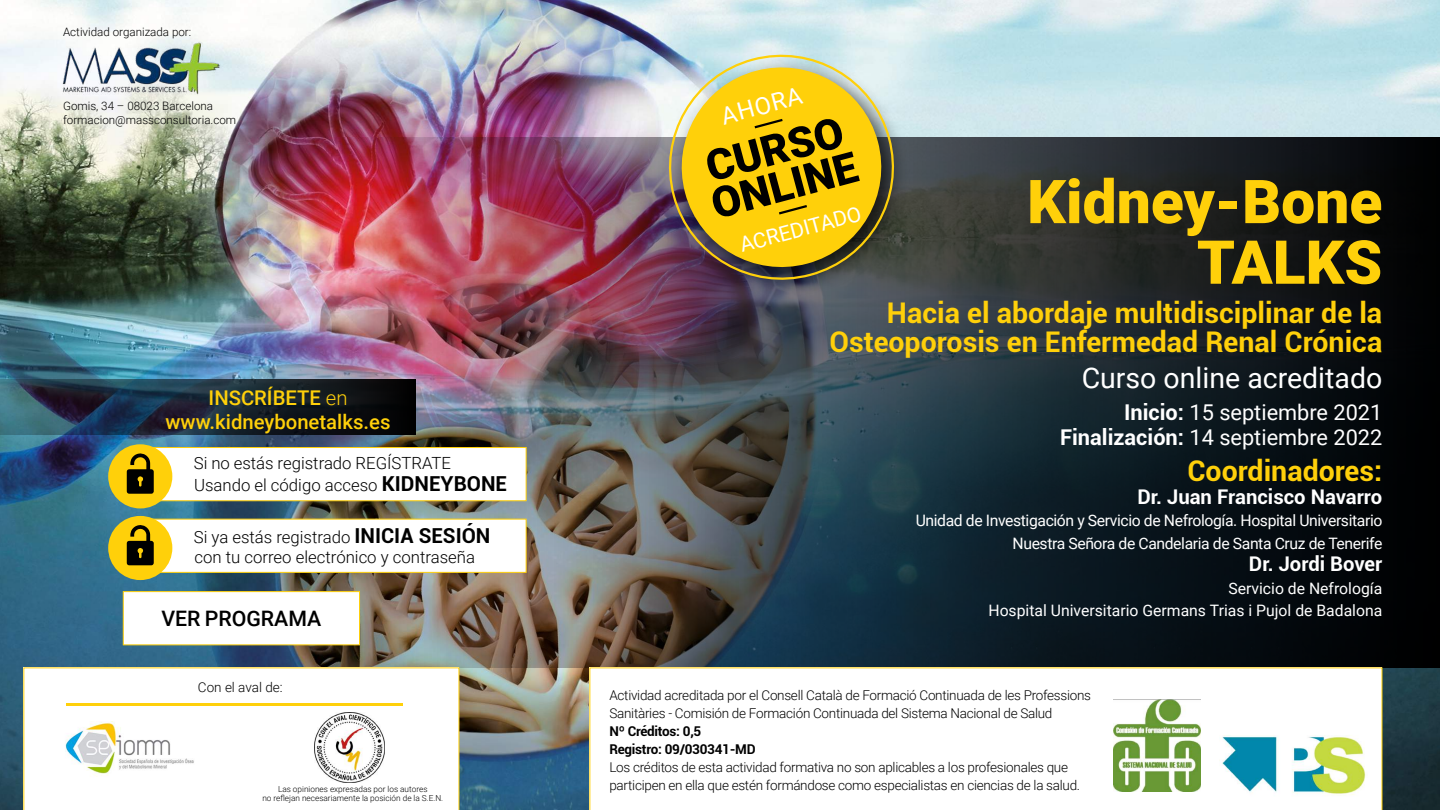
<style>
.page{position:relative;width:1440px;height:810px;background:#fff}
.page>*{position:absolute;margin:0;border:0;box-sizing:border-box;transform-origin:0 0}
.t1{font:900 60.6px/60.6px "Roboto";color:#ffd00a;text-align:right}
.t2{font:900 42.75px/37.5px "Roboto";color:#000}
.t3{font:700 28.5px/29.3px "Roboto";color:#ffd00a;text-align:right}
.t4{font:28.5px "Roboto";color:#fff}
.t5{font:24px "Roboto";color:#fff}
.t6{font:21.75px/24.8px "Roboto";color:#fff;text-align:right}
.t7{font:500 21.3px "Roboto";color:#000}
.t8{font:21px "Roboto";color:#fff}
.t9{font:500 20.33px/23.5px "Roboto";color:#ffd00a;text-align:center}
.t10{font:700 20.25px "Roboto";color:#fff}
.t11{font:300 16.8px "Roboto";color:#000}
.t12{font:15.75px/22.5px "Roboto";letter-spacing:-.025em;color:#fff;text-align:right}
.t13{font:15.75px/22.5px "Roboto";color:#fff;text-align:right}
.t14{font:300 13.5px/18px "Roboto";letter-spacing:-.02em;color:#000}
.t15{font:700 13.5px/18px "Roboto";letter-spacing:-.02em;color:#000}
.t16{font:300 13.5px "Roboto";color:#000}
.t17{font:300 11.62px/14px "Roboto";color:#000}
.t18{font:300 8.25px/9.9px "Roboto";color:#000;text-align:center}
.s1{font-weight:300}
.s2{font-weight:700;font-size:20.62px}
.s3{font-weight:700}
</style>
<div class="page">
<img style="left:0;top:0;width:1440px;height:810px">
<img style="left:338px;top:138px;width:1102px;height:530px">
<img style="left:57px;top:38px;width:171px;height:64px">
<div style="left:123px;top:591px;width:237px;height:54px;background:#fff;border:1px solid #ffd00a"></div>
<svg style="left:23px;top:668px;width:436px;height:142px"></svg>
<hr style="left:66px;top:703px;width:336px;height:2px;background:#ffd00a">
<img style="left:60px;top:722px;width:139px;height:73px">
<svg style="left:0;top:380px;width:416px;height:55px;background:#1a2a38"></svg>
<div style="left:138px;top:447px;width:388px;height:54px;background:#fff;border:1px solid #ffd00a"></div>
<div style="left:138px;top:519px;width:388px;height:54px;background:#fff;border:1px solid #ffd00a"></div>
<div style="left:108px;top:444px;width:64px;height:64px;background:#ffd00a;border-radius:50%"></div>
<div style="left:108px;top:516px;width:64px;height:64px;background:#ffd00a;border-radius:50%"></div>
<svg style="left:127px;top:453px;width:27px;height:41px"></svg>
<svg style="left:127px;top:525px;width:27px;height:40px"></svg>
<div style="left:669px;top:55px;width:241px;height:241px;background:#000;opacity:.75"></div>
<img style="left:658px;top:44px;width:247px;height:247px">
<svg style="left:752px;top:117px;width:33px;height:13px"></svg>
<svg style="left:776px;top:203px;width:33px;height:13px"></svg>
<svg style="left:590px;top:668px;width:792px;height:142px"></svg>
<img style="left:1114px;top:700px;width:87px;height:91px">
<img style="left:1220px;top:729px;width:147px;height:69px">
<p class="t17" style="left:63px;top:24px;width:130px">Actividad organizada por:</p>
<p class="t17" style="left:63px;top:99px;width:175px">Gomis, 34 – 08023 Barcelona formacion@massconsultoria.com</p>
<h3 class="t9" style="left:166px;top:386px;width:227px">INSCRÍBETE <span class="s1">en </span>www.kidneybonetalks.es</h3>
<p class="t11" style="left:194px;top:451px;width:259px">Si no estás registrado REGÍSTRATE</p>
<p class="t11" style="left:194px;top:473px;width:315px">Usando el código acceso <span class="s2">KIDNEYBONE</span></p>
<p class="t11" style="left:194px;top:525px;width:298px">Si ya estás registrado <span class="s2">INICIA SESIÓN</span></p>
<p class="t11" style="left:195px;top:545px;width:282px">con tu correo electrónico y contraseña</p>
<h3 class="t7" style="left:161px;top:604px;width:162px">VER PROGRAMA</h3>
<p class="t16" style="left:198px;top:678px;width:86px">Con el aval de:</p>
<p class="t18" style="left:262px;top:783px;width:182px">Las opiniones expresadas por los autores<br>no reflejan necesariamente la posición de la S.E.N.</p>
<h3 class="t5" style="left:717px;top:100px;width:85px;rotate:-15deg">AHORA</h3>
<h2 class="t2" style="left:697px;top:149px;width:151px;rotate:-15deg">CURSO<br>ONLINE</h2>
<h1 class="t1" style="left:1027px;top:169px;width:357px">Kidney-Bone<br>TALKS</h1>
<h3 class="t3" style="left:829px;top:297px;width:554px">Hacia el abordaje multidisciplinar de la<br>Osteoporosis en Enfermedad Renal Crónica</h3>
<h3 class="t4" style="left:1082px;top:358px;width:302px">Curso online acreditado</h3>
<h3 class="t8" style="left:736px;top:231px;width:126px;rotate:-15deg">ACREDITADO</h3>
<h3 class="t6" style="left:1060px;top:399px;width:324px"><span class="s3">Inicio:</span> 15 septiembre 2021<br><span class="s3">Finalización:</span> 14 septiembre 2022</h3>
<h3 class="t3" style="left:1188px;top:455px;width:196px">Coordinadores:</h3>
<h3 class="t10" style="left:1137px;top:482px;width:246px">Dr. Juan Francisco Navarro</h3>
<p class="t12" style="left:916px;top:509px;width:468px">Unidad de Investigación y Servicio de Nefrología. Hospital Universitario<br>Nuestra Señora de Candelaria de Santa Cruz de Tenerife</p>
<h3 class="t10" style="left:1249px;top:550px;width:135px">Dr. Jordi Bover</h3>
<p class="t13" style="left:988px;top:576px;width:395px">Servicio de Nefrología<br>Hospital Universitario Germans Trias i Pujol de Badalona</p>
<p class="t14" style="left:609px;top:686px;width:483px">Actividad acreditada por el Consell Català de Formació Continuada de les Professions<br>Sanitàries - Comisión de Formación Continuada del Sistema Nacional de Salud</p>
<p class="t15" style="left:609px;top:722px;width:148px">Nº Créditos: 0,5<br>Registro: 09/030341-MD</p>
<p class="t14" style="left:609px;top:758px;width:472px">Los créditos de esta actividad formativa no son aplicables a los profesionales que participen en ella que estén formándose como especialistas en ciencias de la salud.</p>
</div>
